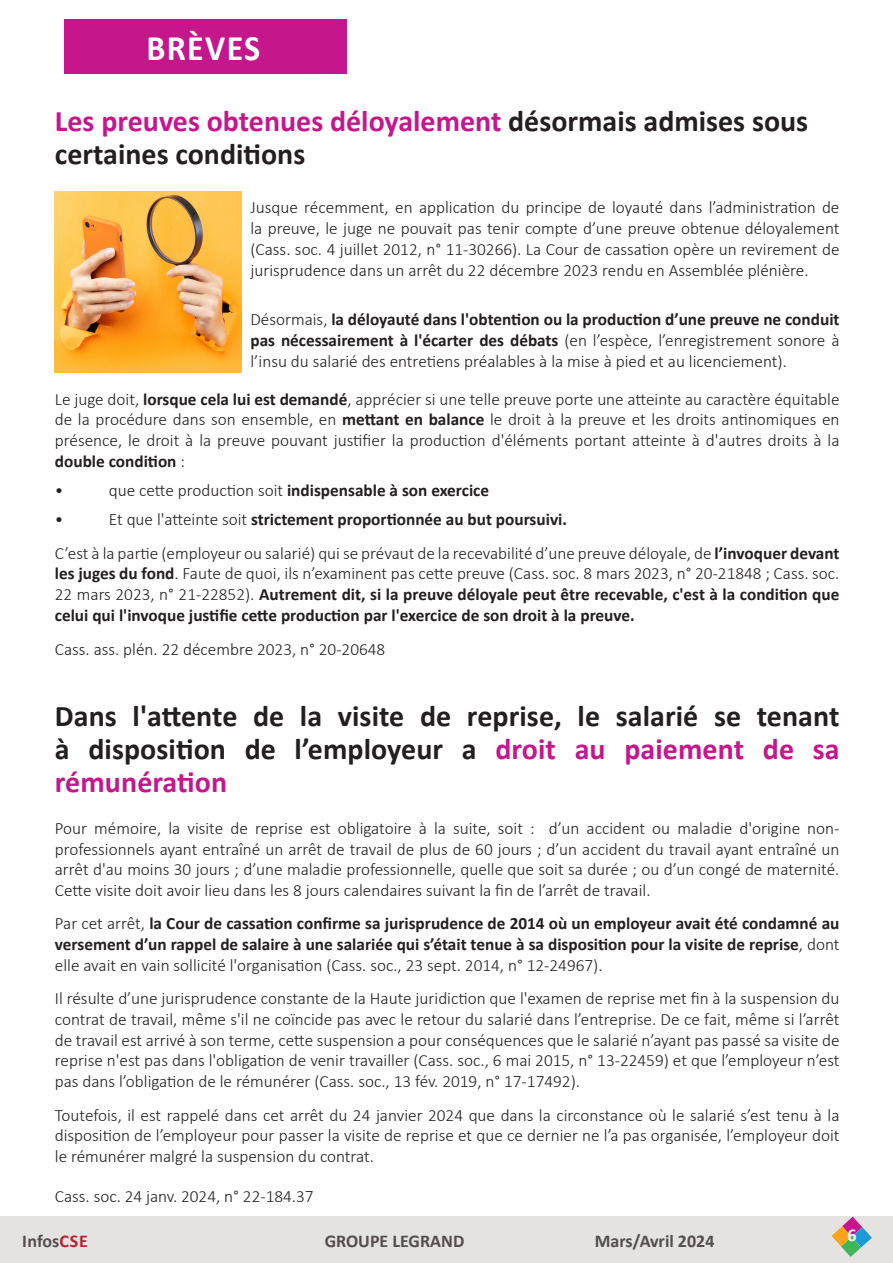
<style>
.page{position:relative;width:893px;height:1263px;background:#fff}
.page>*{position:absolute;margin:0;border:0;box-sizing:border-box;transform-origin:0 0}
.t1{font:700 36px "Calibri";letter-spacing:.04em;color:#fff;scale:.95 1}
.Style_de_paragraphe_1{font:700 30px/33px "Calibri";color:#231f20}
.t2{font:700 18px "Calibri";color:#554d4d}
.t3{font:700 18px "Calibri";letter-spacing:.02em;color:#554d4d}
.Style_de_paragraphe_1-2{font:700 18px "Calibri";color:#fff}
.Style_de_paragraphe_1-3{font:300 17.25px/20.7px "Calibri";color:#231f20;text-align:justify}
.Style_de_paragraphe_1-4{font:700 17.25px/20.7px "Calibri";color:#231f20;text-align:justify}
.s1{color:#c5168c}
.s2{font-weight:700}
.s3{font-weight:300}
.s4{color:#b91f30}
</style>
<div class="page">
<div style="left:1px;top:1216px;width:892px;height:47px;background:#e4e3e2"></div>
<svg style="left:832px;top:1216px;width:40px;height:41px"></svg>
<div style="left:64px;top:19px;width:283px;height:54px;background:#c5168c"></div>
<img style="left:55px;top:191px;width:187px;height:181px">
<p class="t1" style="left:146px;top:22px;width:121px">BRÈVES</p>
<p class="Style_de_paragraphe_1" style="left:55px;top:104px;width:755px"><span class="s1">Les preuves obtenues déloyalement</span> désormais admises sous certaines conditions</p>
<p class="Style_de_paragraphe_1-3" style="left:250px;top:197px;width:591px">Jusque récemment, en application du principe de loyauté dans l’administration de la preuve, le juge ne pouvait pas tenir compte d’une preuve obtenue déloyalement (Cass. soc. 4 juillet 2012, n° 11-30266). La Cour de cassation opère un revirement de jurisprudence dans un arrêt du 22 décembre 2023 rendu en Assemblée plénière.</p>
<p class="Style_de_paragraphe_1-3" style="left:250px;top:309px;width:591px">Désormais, <span class="s2">la déloyauté dans l'obtention ou la production d’une preuve ne conduit pas nécessairement à l'écarter des débats</span> (en l’espèce, l’enregistrement sonore à l’insu du salarié des entretiens préalables à la mise à pied et au licenciement).</p>
<p class="Style_de_paragraphe_1-3" style="left:55px;top:388px;width:786px">Le juge doit, <span class="s2">lorsque cela lui est demandé</span>, apprécier si une telle preuve porte une atteinte au caractère équitable de la procédure dans son ensemble, en <span class="s2">mettant en balance</span> le droit à la preuve et les droits antinomiques en présence, le droit à la preuve pouvant justifier la production d'éléments portant atteinte à d'autres droits à la <span class="s2">double condition</span> :</p>
<p class="Style_de_paragraphe_1-3" style="left:55px;top:480px;width:10px">•</p>
<p class="Style_de_paragraphe_1-4" style="left:109px;top:480px;width:382px"><span class="s3">que cette production soit</span> indispensable à son exercice</p>
<p class="Style_de_paragraphe_1-3" style="left:55px;top:509px;width:10px">•</p>
<p class="Style_de_paragraphe_1-4" style="left:109px;top:509px;width:460px"><span class="s3">Et que l'atteinte soit</span> strictement proportionnée au but poursuivi.</p>
<p class="Style_de_paragraphe_1-3" style="left:55px;top:542px;width:786px">C’est à la partie (employeur ou salarié) qui se prévaut de la recevabilité d’une preuve déloyale, de <span class="s2">l’invoquer devant les juges du fond</span>. Faute de quoi, ils n’examinent pas cette preuve (Cass. soc. 8 mars 2023, n° 20-21848 ; Cass. soc.<br>22 mars 2023, n° 21-22852). <span class="s2">Autrement dit, si la preuve déloyale peut être recevable, c'est à la condition que celui qui l'invoque justifie cette production par l'exercice de son droit à la preuve.</span></p>
<p class="Style_de_paragraphe_1-3" style="left:55px;top:639px;width:332px">Cass. ass. plén. 22 décembre 2023, n° 20-20648</p>
<p class="Style_de_paragraphe_1" style="left:55px;top:700px;width:786px;text-align:justify">Dans l'attente de la visite de reprise, le salarié se tenant à disposition de l’employeur a <span class="s1">droit au paiement de sa rémunération</span></p>
<p class="Style_de_paragraphe_1-3" style="left:55px;top:818px;width:786px">Pour mémoire, la visite de reprise est obligatoire à la suite, soit : d’un accident ou maladie d'origine non&shy;professionnels ayant entraîné un arrêt de travail de plus de 60 jours ; d’un accident du travail ayant entraîné un arrêt d'au moins 30 jours ; d’une maladie professionnelle, quelle que soit sa durée ; ou d’un congé de maternité.<br>Cette visite doit avoir lieu dans les 8 jours calendaires suivant la fin de l’arrêt de travail.</p>
<p class="Style_de_paragraphe_1-4" style="left:55px;top:913px;width:786px"><span class="s3">Par cet arrêt,</span> la Cour de cassation confirme sa jurisprudence de 2014 où un employeur avait été condamné au versement d’un rappel de salaire à une salariée qui s’était tenue à sa disposition pour la visite de reprise<span class="s3">, dont elle avait en vain sollicité l'organisation (Cass. soc., 23 sept. 2014, n° 12-24967).</span></p>
<p class="Style_de_paragraphe_1-3" style="left:55px;top:988px;width:786px">Il résulte d’une jurisprudence constante de la Haute juridiction que l'examen de reprise met fin à la suspension du contrat de travail, même s'il ne coïncide pas avec le retour du salarié dans l’entreprise. De ce fait, même si l’arrêt de travail est arrivé à son terme, cette suspension a pour conséquences que le salarié n’ayant pas passé sa visite de reprise n'est pas dans l'obligation de venir travailler (Cass. soc., 6 mai 2015, n° 13-22459) et que l’employeur n’est pas dans l’obligation de le rémunérer (Cass. soc., 13 fév. 2019, n° 17-17492).</p>
<p class="Style_de_paragraphe_1-3" style="left:55px;top:1104px;width:786px">Toutefois, il est rappelé dans cet arrêt du 24 janvier 2024 que dans la circonstance où le salarié s’est tenu à la disposition de l’employeur pour passer la visite de reprise et que ce dernier ne l’a pas organisée, l’employeur doit le rémunérer malgré la suspension du contrat.</p>
<p class="Style_de_paragraphe_1-3" style="left:55px;top:1186px;width:260px">Cass. soc. 24 janv. 2024, n° 22-184.37</p>
<p class="t3" style="left:22px;top:1228px;width:67px">Infos<span class="s4">CSE</span></p>
<p class="t2" style="left:325px;top:1228px;width:141px">GROUPE LEGRAND</p>
<p class="t2" style="left:595px;top:1228px;width:121px">Mars/Avril 2024</p>
<p class="Style_de_paragraphe_1-2" style="left:847px;top:1222px;width:11px">6</p>
</div>
